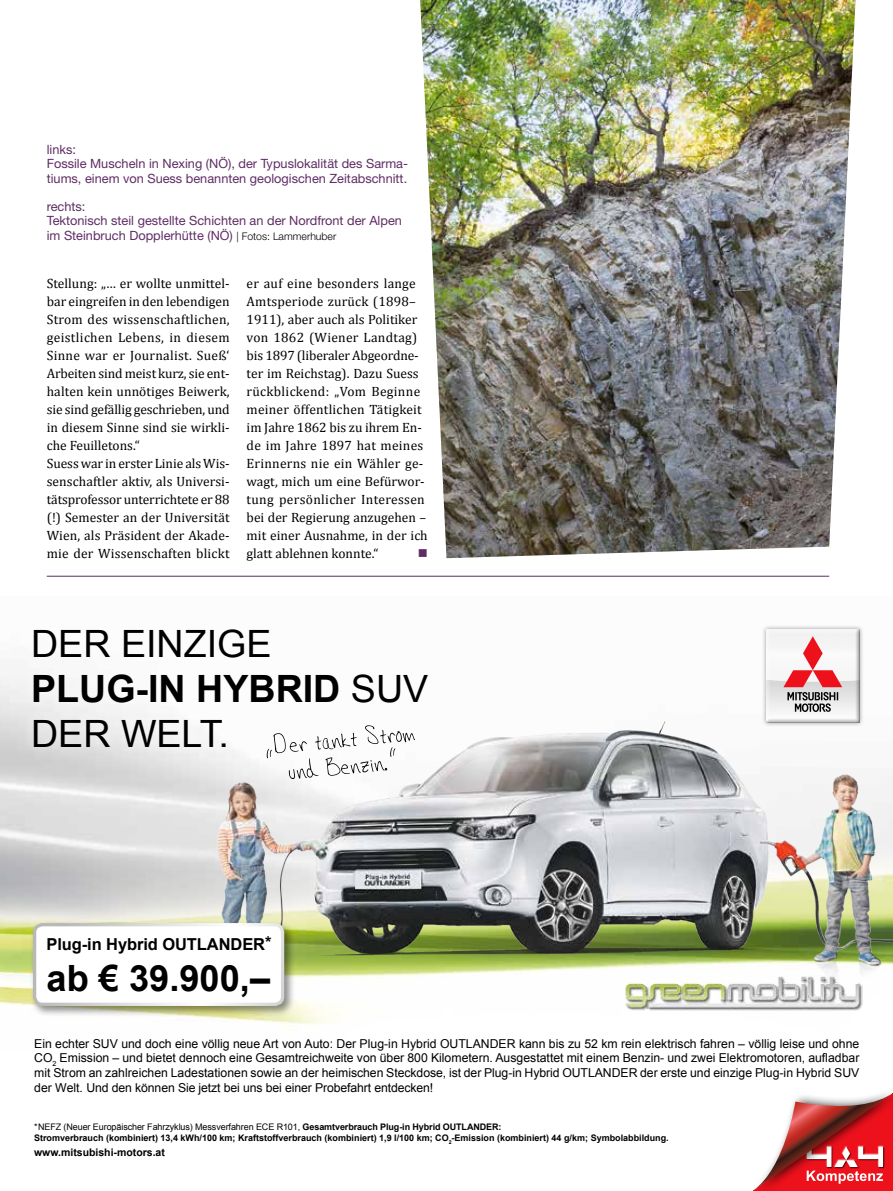
<style>
.page{position:relative;width:893px;height:1191px;background:#fff}
.page>*{position:absolute;margin:0;border:0;box-sizing:border-box;transform-origin:0 0}
.t1{font:37.65px/45px "Arial";color:#000}
.t2{font:700 36.3px "Arial";color:#000}
.t3{font:700 16.5px "Arial";letter-spacing:-.005em;color:#000}
.t4{font:13.5px/18px "Cambria";letter-spacing:.005em;color:#000}
.t5{font:13.5px "Wingdings";color:#5f2d64}
.t6{font:12.75px/14.2px "Helvetica Neue";color:#5f2d64}
.t7{font:12.3px/14.7px "Arial";letter-spacing:-.005em;color:#000;text-align:justify}
.t8{font:700 10.5px "Arial";color:#000}
.t9{font:700 9px/10.8px "Arial";color:#000}
.s1{font-weight:300;font-size:10.5px;color:#000}
.s2{font-weight:700}
.s3{font-weight:400}
</style>
<div class="page">
<img style="left:0;top:833px;width:857px;height:192px">
<img style="left:625px;top:990px;width:238px;height:20px">
<img style="left:236px;top:703px;width:584px;height:289px">
<img style="left:736px;top:773px;width:157px;height:217px">
<img style="left:205px;top:773px;width:135px;height:219px">
<div style="left:762px;top:624px;width:102px;height:102px;background:#000;opacity:.4"></div>
<div style="left:766px;top:629px;width:93px;height:93px;background:#f3f3f3"></div>
<svg style="left:766px;top:636px;width:93px;height:86px"></svg>
<div style="left:21px;top:616px;width:418px;height:142px;background:#fff"></div>
<div style="left:30px;top:920px;width:265px;height:97px;background:#000;opacity:.45"></div>
<div style="left:35px;top:924px;width:248px;height:80px;background:#fff;border-radius:8px"></div>
<div style="left:33px;top:923px;width:251px;height:83px;border:3px solid #fff;border-radius:8px"></div>
<svg style="left:267px;top:725px;width:148px;height:54px"></svg>
<svg style="left:753px;top:1093px;width:140px;height:98px"></svg>
<img style="left:420px;top:0;width:435px;height:558px">
<hr style="left:47px;top:576px;width:782px;height:1px;background:#5f2d64">
<p class="t6" style="left:47px;top:142px;width:363px">links:<br>Fossile Muscheln in Nexing (NÖ), der Typuslokalität des Sarma&shy;tiums, einem von Suess benannten geologischen Zeitabschnitt.</p>
<p class="t6" style="left:47px;top:199px;width:357px">rechts:<br>Tektonisch steil gestellte Schichten an der Nordfront der Alpen im Steinbruch Dopplerhütte (NÖ) <span class="s1">| Fotos: Lammerhuber</span></p>
<p class="t4" style="left:47px;top:274px;width:184px">Stellung: „… er wollte unmittel&shy;bar eingreifen in den lebendigen<br>Strom des wissenschaftlichen, geistlichen Lebens, in diesem<br>Sinne war er Journalist. Sueß‘<br>Arbeiten sind meist kurz, sie ent&shy;halten kein unnötiges Beiwerk, sie sind gefällig geschrieben, und in diesem Sinne sind sie wirkli&shy;che Feuilletons.“<br>Suess war in erster Linie als Wis&shy;senschaftler aktiv, als Universi&shy;tätsprofessor unterrichtete er 88 (!) Semester an der Universität<br>Wien, als Präsident der Akade&shy;mie der Wissenschaften blickt</p>
<p class="t4" style="left:247px;top:274px;width:183px">er auf eine besonders lange<br>Amtsperiode zurück (1898–<br>1911), aber auch als Politiker von 1862 (Wiener Landtag) bis 1897 (liberaler Abgeordne&shy;ter im Reichstag). Dazu Suess rückblickend: „Vom Beginne meiner öffentlichen Tätigkeit im Jahre 1862 bis zu ihrem En&shy;de im Jahre 1897 hat meines<br>Erinnerns nie ein Wähler ge&shy;wagt, mich um eine Befürwor&shy;tung persönlicher Interessen bei der Regierung anzugehen – mit einer Ausnahme, in der ich glatt ablehnen konnte.“</p>
<p class="t5" style="left:418px;top:546px;width:12px">■</p>
<h1 class="t1" style="left:31px;top:621px;width:399px">Der einzige<br><span class="s2">Plug-in Hybrid</span> SUV<br>Der Welt.</h1>
<p class="t3" style="left:47px;top:933px;width:226px">Plug-in Hybrid Outlander*</p>
<h2 class="t2" style="left:47px;top:954px;width:225px">ab € 39.900,–</h2>
<p class="t7" style="left:34px;top:1036px;width:827px">ein echter SUV und doch eine völlig neue Art von Auto: Der Plug-in Hybrid OUtlAnDer kann bis zu 52 km rein elektrisch fahren – völlig leise und ohne CO<sub>2</sub> emission – und bietet dennoch eine gesamtreichweite von über 800 Kilometern. Ausgestattet mit einem Benzin- und zwei elektromotoren, aufladbar mit Strom an zahlreichen ladestationen sowie an der heimischen Steckdose, ist der Plug-in Hybrid OUtlAnDer der erste und einzige Plug-in Hybrid SUV der Welt. Und den können Sie jetzt bei uns bei einer Probefahrt entdecken!</p>
<p class="t9" style="left:34px;top:1121px;width:636px"><span class="s3">*neFz (neuer europäischer Fahrzyklus) Messverfahren eCe r101,</span> gesamtverbrauch Plug-in Hybrid Outlander:<br>Stromverbrauch (kombiniert) 13,4 kWh/100 km; Kraftstoffverbrauch (kombiniert) 1,9 l/100 km; CO<sub>2</sub>-emission (kombiniert) 44 g/km; Symbolabbildung.</p>
<p class="t8" style="left:34px;top:1145px;width:132px">www.mitsubishi-motors.at</p>
</div>
